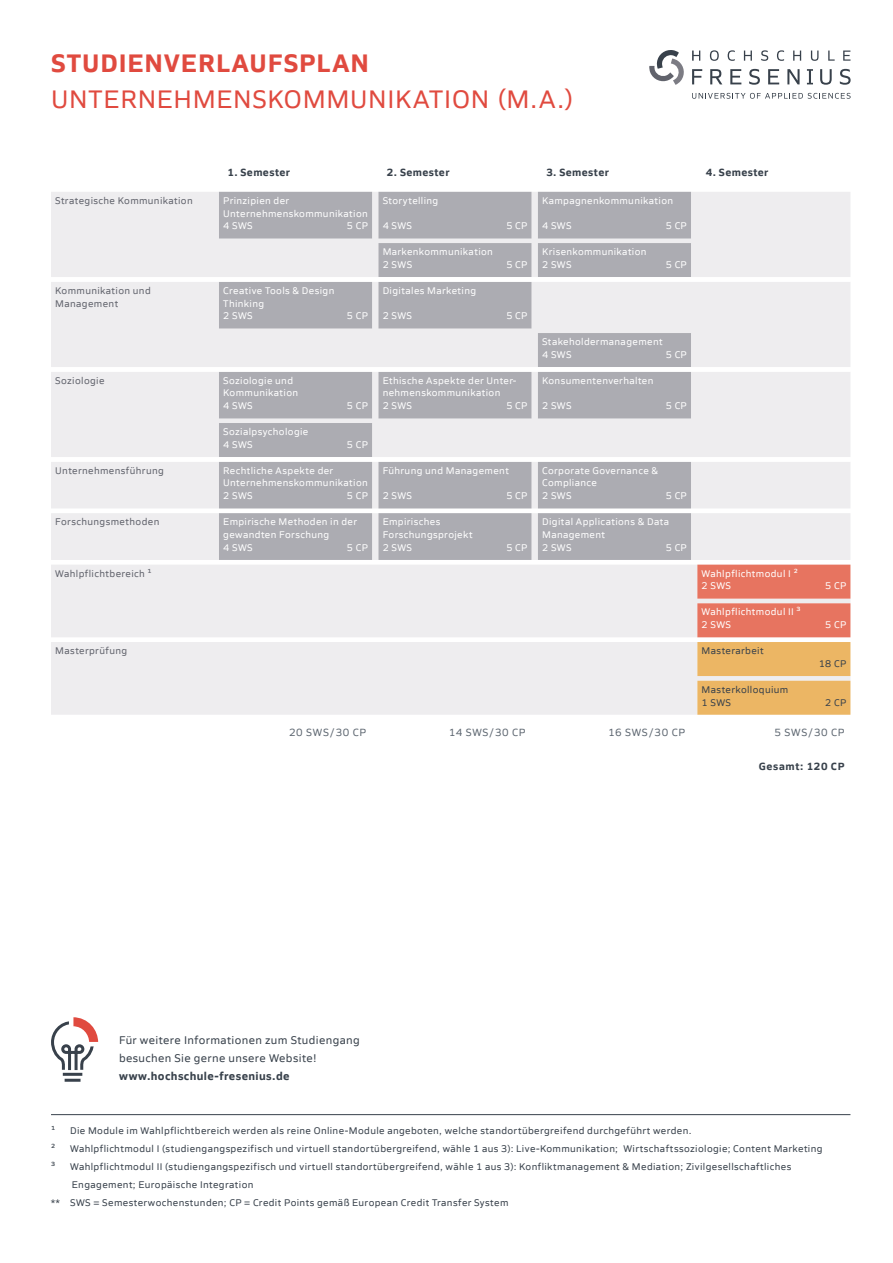
<style>
.page{position:relative;width:893px;height:1263px;background:#fff}
.page>*{position:absolute;margin:0;border:0;box-sizing:border-box;transform-origin:0 0}
.t1{font:25.5px "Siro";letter-spacing:.03em;color:#e04a3f}
.t2{font:700 25.5px "Siro";letter-spacing:.04em;color:#e04a3f}
.t3{font:11.25px/18px "Siro";letter-spacing:.035em;color:#38414b}
.t4{font:700 11.25px "Siro";letter-spacing:.04em;color:#38414b}
.t5{font:700 10.5px "Siro";letter-spacing:.04em;color:#38414b}
.t6{font:10.5px "Siro";letter-spacing:.06em;color:#5f6872}
.t7{font:700 10.5px "Siro";letter-spacing:.065em;color:#38414b}
.t8{font:9.75px/12.8px "Siro";letter-spacing:.04em;color:#fff}
.t9{font:9.75px/12.8px "Siro";letter-spacing:.04em;color:#38414b}
.t10{font:9.75px/12.8px "Siro";letter-spacing:.04em;color:#61636c}
</style>
<div class="page">
<svg style="left:692px;top:69px;width:10px;height:15px"></svg>
<svg style="left:710px;top:69px;width:12px;height:15px"></svg>
<svg style="left:730px;top:69px;width:11px;height:15px"></svg>
<svg style="left:749px;top:69px;width:11px;height:16px"></svg>
<svg style="left:768px;top:69px;width:11px;height:15px"></svg>
<svg style="left:787px;top:69px;width:13px;height:15px"></svg>
<svg style="left:820px;top:69px;width:12px;height:16px"></svg>
<svg style="left:840px;top:69px;width:11px;height:16px"></svg>
<svg style="left:692px;top:51px;width:8px;height:10px"></svg>
<svg style="left:710px;top:50px;width:9px;height:11px"></svg>
<svg style="left:728px;top:50px;width:7px;height:11px"></svg>
<svg style="left:744px;top:51px;width:8px;height:10px"></svg>
<svg style="left:761px;top:50px;width:7px;height:11px"></svg>
<svg style="left:777px;top:50px;width:7px;height:11px"></svg>
<svg style="left:793px;top:51px;width:8px;height:10px"></svg>
<svg style="left:811px;top:51px;width:7px;height:10px"></svg>
<svg style="left:828px;top:51px;width:7px;height:10px"></svg>
<svg style="left:843px;top:51px;width:7px;height:10px"></svg>
<svg style="left:692px;top:93px;width:159px;height:6px"></svg>
<svg style="left:807px;top:69px;width:6px;height:15px"></svg>
<svg style="left:649px;top:50px;width:35px;height:35px"></svg>
<svg style="left:51px;top:1017px;width:48px;height:65px"></svg>
<hr style="left:69px;top:1015px;width:4px;height:16px;background:#fff">
<hr style="left:88px;top:1042px;width:11px;height:4px;background:#fff">
<div style="left:51px;top:192px;width:799px;height:523px;background:#eeedef"></div>
<svg style="left:219px;top:192px;width:472px;height:368px;background:#b5b5ba"></svg>
<svg style="left:51px;top:277px;width:799px;height:185px;background:#dadadd"></svg>
<svg style="left:697px;top:565px;width:153px;height:150px;background:#ea9e70"></svg>
<hr style="left:51px;top:1114px;width:799px;height:1px;background:#38414b">
<h1 class="t2" style="left:51px;top:43px;width:320px">STUDIENVERLAUFSPLAN</h1>
<h1 class="t1" style="left:51px;top:80px;width:524px">UNTERNEHMENSKOMMUNIKATION (M.A.)</h1>
<p class="t5" style="left:227px;top:164px;width:64px">1. Semester</p>
<p class="t5" style="left:387px;top:164px;width:64px">2. Semester</p>
<p class="t5" style="left:546px;top:164px;width:64px">3. Semester</p>
<p class="t5" style="left:706px;top:164px;width:64px">4. Semester</p>
<p class="t10" style="left:55px;top:193px;width:139px">Strategische Kommunikation</p>
<p class="t8" style="left:223px;top:193px;width:146px">Prinzipien der<br>Unternehmenskommunikation<br>4 SWS</p>
<p class="t8" style="left:347px;top:219px;width:22px">5 CP</p>
<p class="t10" style="left:55px;top:283px;width:97px">Kommunikation und<br>Management</p>
<p class="t8" style="left:223px;top:283px;width:113px">Creative Tools &amp; Design<br>Thinking<br>2 SWS</p>
<p class="t8" style="left:347px;top:309px;width:22px">5 CP</p>
<p class="t8" style="left:383px;top:193px;width:57px">Storytelling</p>
<p class="t8" style="left:383px;top:219px;width:31px">4 SWS</p>
<p class="t8" style="left:506px;top:219px;width:22px">5 CP</p>
<p class="t8" style="left:383px;top:245px;width:112px">Markenkommunikation<br>2 SWS</p>
<p class="t8" style="left:506px;top:257px;width:22px">5 CP</p>
<p class="t8" style="left:383px;top:283px;width:95px">Digitales Marketing</p>
<p class="t8" style="left:383px;top:309px;width:31px">2 SWS</p>
<p class="t8" style="left:506px;top:309px;width:22px">5 CP</p>
<p class="t10" style="left:55px;top:373px;width:51px">Soziologie</p>
<p class="t8" style="left:223px;top:373px;width:76px">Soziologie und<br>Kommunikation<br>4 SWS</p>
<p class="t8" style="left:223px;top:425px;width:87px">Sozialpsychologie<br>4 SWS</p>
<p class="t8" style="left:347px;top:399px;width:22px">5 CP</p>
<p class="t8" style="left:347px;top:437px;width:22px">5 CP</p>
<p class="t10" style="left:55px;top:463px;width:110px">Unternehmensführung</p>
<p class="t8" style="left:223px;top:463px;width:146px">Rechtliche Aspekte der<br>Unternehmenskommunikation<br>2 SWS</p>
<p class="t8" style="left:347px;top:489px;width:22px">5 CP</p>
<p class="t10" style="left:55px;top:515px;width:106px">Forschungsmethoden</p>
<p class="t8" style="left:223px;top:515px;width:135px">Empirische Methoden in der gewandten Forschung<br>4 SWS</p>
<p class="t8" style="left:347px;top:540px;width:22px">5 CP</p>
<p class="t8" style="left:383px;top:373px;width:135px">Ethische Aspekte der Unter&shy;nehmenskommunikation<br>2 SWS</p>
<p class="t8" style="left:506px;top:399px;width:22px">5 CP</p>
<p class="t8" style="left:383px;top:463px;width:128px">Führung und Management</p>
<p class="t8" style="left:383px;top:489px;width:31px">2 SWS</p>
<p class="t8" style="left:506px;top:489px;width:22px">5 CP</p>
<p class="t8" style="left:383px;top:515px;width:91px">Empirisches<br>Forschungsprojekt<br>2 SWS</p>
<p class="t8" style="left:506px;top:540px;width:22px">5 CP</p>
<p class="t8" style="left:542px;top:193px;width:132px">Kampagnenkommunikation</p>
<p class="t8" style="left:542px;top:219px;width:31px">4 SWS</p>
<p class="t8" style="left:666px;top:219px;width:22px">5 CP</p>
<p class="t8" style="left:542px;top:245px;width:106px">Krisenkommunikation<br>2 SWS</p>
<p class="t8" style="left:666px;top:257px;width:22px">5 CP</p>
<p class="t8" style="left:542px;top:335px;width:122px">Stakeholdermanagement<br>4 SWS</p>
<p class="t8" style="left:666px;top:347px;width:22px">5 CP</p>
<p class="t8" style="left:542px;top:373px;width:113px">Konsumentenverhalten</p>
<p class="t8" style="left:542px;top:399px;width:31px">2 SWS</p>
<p class="t8" style="left:666px;top:399px;width:22px">5 CP</p>
<p class="t8" style="left:542px;top:463px;width:118px">Corporate Governance &amp;<br>Compliance<br>2 SWS</p>
<p class="t8" style="left:666px;top:489px;width:22px">5 CP</p>
<p class="t8" style="left:542px;top:515px;width:129px">Digital Applications &amp; Data<br>Management<br>2 SWS</p>
<p class="t8" style="left:666px;top:540px;width:22px">5 CP</p>
<p class="t10" style="left:55px;top:566px;width:98px">Wahlpflichtbereich ¹</p>
<p class="t8" style="left:702px;top:566px;width:98px">Wahlpflichtmodul I ²<br>2 SWS</p>
<p class="t8" style="left:702px;top:605px;width:101px">Wahlpflichtmodul II ³<br>2 SWS</p>
<p class="t10" style="left:55px;top:644px;width:74px">Masterprüfung</p>
<p class="t9" style="left:702px;top:644px;width:64px">Masterarbeit</p>
<p class="t9" style="left:702px;top:682px;width:88px">Masterkolloquium<br>1 SWS</p>
<p class="t8" style="left:825px;top:579px;width:22px">5 CP</p>
<p class="t8" style="left:825px;top:618px;width:22px">5 CP</p>
<p class="t9" style="left:819px;top:656px;width:29px">18 CP</p>
<p class="t9" style="left:825px;top:695px;width:22px">2 CP</p>
<p class="t6" style="left:289px;top:724px;width:78px">20 SWS/30 CP</p>
<p class="t6" style="left:449px;top:724px;width:78px">14 SWS/30 CP</p>
<p class="t6" style="left:608px;top:724px;width:78px">16 SWS/30 CP</p>
<p class="t6" style="left:775px;top:724px;width:71px">5 SWS/30 CP</p>
<p class="t7" style="left:759px;top:758px;width:87px">Gesamt: 120 CP</p>
<p class="t3" style="left:119px;top:1030px;width:242px">Für weitere Informationen zum Studiengang besuchen Sie gerne unsere Website!</p>
<p class="t4" style="left:119px;top:1067px;width:172px">www.hochschule-fresenius.de</p>
<p class="t9" style="left:51px;top:1124px;width:6px">¹</p>
<p class="t9" style="left:70px;top:1124px;width:623px">Die Module im Wahlpflichtbereich werden als reine Online-Module angeboten, welche standortübergreifend durchgeführt werden.</p>
<p class="t9" style="left:51px;top:1142px;width:6px">²</p>
<p class="t9" style="left:70px;top:1142px;width:754px">Wahlpflichtmodul I (studiengangspezifisch und virtuell standortübergreifend, wähle 1 aus 3): Live-Kommunikation; Wirtschaftssoziologie; Content Marketing</p>
<p class="t9" style="left:51px;top:1160px;width:6px">³</p>
<p class="t9" style="left:70px;top:1160px;width:723px">Wahlpflichtmodul II (studiengangspezifisch und virtuell standortübergreifend, wähle 1 aus 3): Konfliktmanagement &amp; Mediation; Zivilgesellschaftliches</p>
<p class="t9" style="left:72px;top:1178px;width:183px">Engagement; Europäische Integration</p>
<p class="t9" style="left:51px;top:1196px;width:459px">** SWS = Semesterwochenstunden; CP = Credit Points gemäß European Credit Transfer System</p>
</div>
